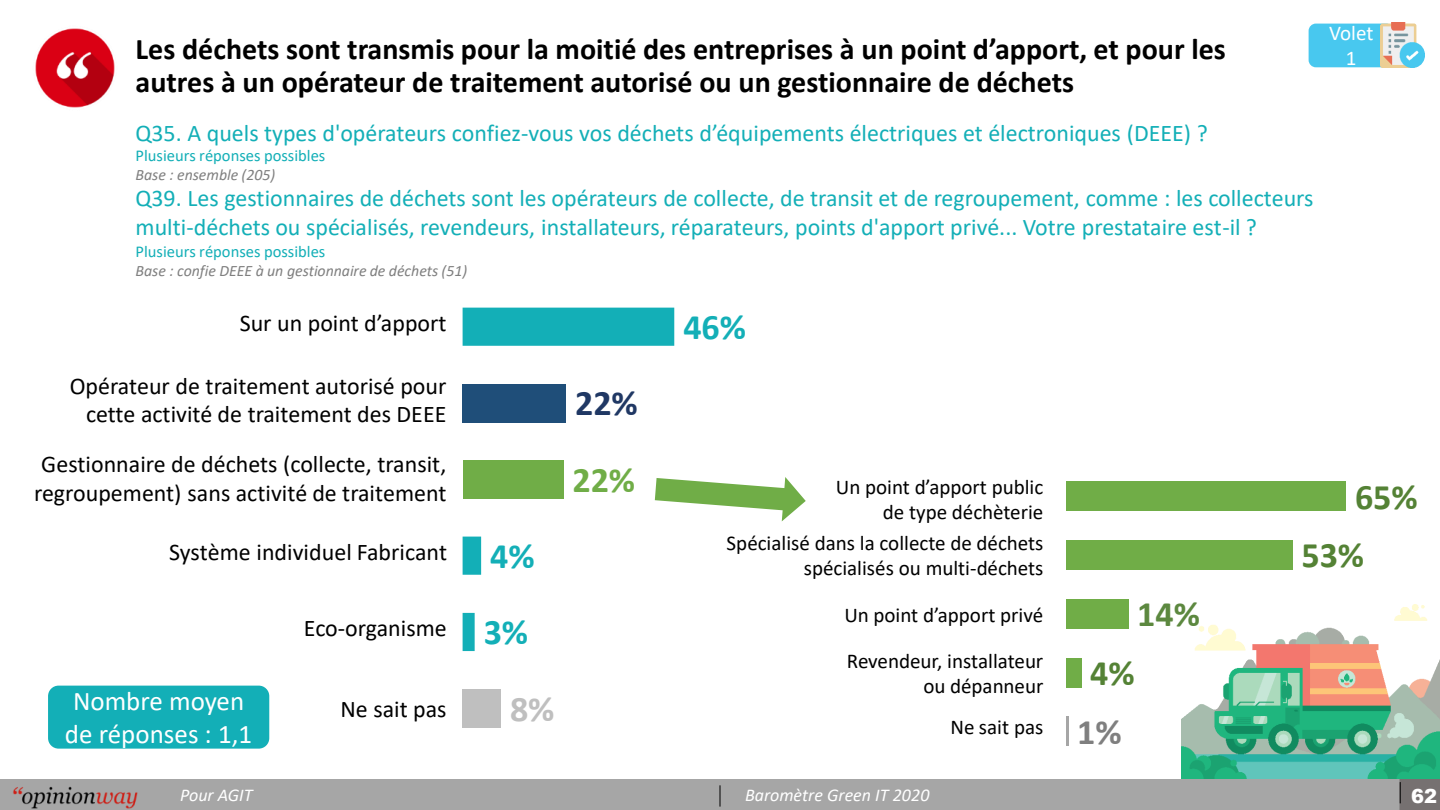
<style>
.page{position:relative;width:1440px;height:810px;background:#fff}
.page>*{position:absolute;margin:0;border:0;box-sizing:border-box;transform-origin:0 0}
.t1{font:700 36px "Calibri";color:#548235}
.t2{font:700 36px "Calibri";color:#13afb7}
.t3{font:700 36px "Calibri";color:#203864}
.t4{font:700 36px "Calibri";color:#70ad47}
.t5{font:700 36px "Calibri";color:#5c883f}
.t6{font:700 36px "Calibri";color:#bfbfbf}
.t7{font:700 36px "Calibri";color:#7f7f7f}
.t8{font:700 30px/32.4px "Calibri";color:#000}
.t9{font:27px/32.4px "Calibri";color:#fff;text-align:center}
.t10{font:24px/28.8px "Calibri";color:#13afb7}
.t11{font:24px/28.8px "Calibri";color:#000;text-align:right}
.t12{font:21.15px "Calibri";letter-spacing:-.005em;color:#000}
.t13{font:21px/25.2px "Calibri";color:#000;text-align:right}
.t14{font:21px/25.2px "Calibri";letter-spacing:-.005em;color:#fff;text-align:center}
.t15{font:900 19.5px "Arial";color:#fff}
.t16{font:italic 18px "Calibri";color:#fff}
.t17{font:16.5px "Calibri";color:#13afb7}
.t18{font:italic 15.9px "Calibri";color:#7f7f7f}
</style>
<div class="page">
<div style="left:0;top:779px;width:1440px;height:31px;background:#a6a6a6"></div>
<svg style="left:1399px;top:778px;width:41px;height:32px"></svg>
<svg style="left:720px;top:785px;width:1px;height:22px"></svg>
<img style="left:13px;top:786px;width:125px;height:23px">
<img style="left:35px;top:28px;width:80px;height:80px">
<div style="left:463px;top:689px;width:38px;height:38px;background:#bfbfbf"></div>
<svg style="left:463px;top:308px;width:211px;height:343px"></svg>
<img style="left:1182px;top:605px;width:258px;height:173px">
<div style="left:1066px;top:482px;width:280px;height:29px;background:#70ad47"></div>
<div style="left:1066px;top:540px;width:226px;height:30px;background:#70ad47"></div>
<div style="left:1066px;top:599px;width:62px;height:29px;background:#70ad47"></div>
<div style="left:1066px;top:658px;width:15px;height:29px;background:#70ad47"></div>
<hr style="left:1066px;top:717px;width:2px;height:29px;background:#a6a6a6">
<svg style="left:655px;top:477px;width:151px;height:44px"></svg>
<div style="left:1309px;top:24px;width:85px;height:43px;background:#48c8ef;border-radius:7px"></div>
<img style="left:1381px;top:22px;width:44px;height:45px">
<div style="left:48px;top:686px;width:221px;height:63px;background:#13afb7;border-radius:10px"></div>
<h1 class="t8" style="left:136px;top:36px;width:1092px">Les déchets sont transmis pour la moitié des entreprises à un point d’apport, et pour les autres à un opérateur de traitement autorisé ou un gestionnaire de déchets</h1>
<p class="t10" style="left:136px;top:121px;width:1074px">Q35. A quels types d'opérateurs confiez-vous vos déchets d’équipements électriques et électroniques (DEEE) ?</p>
<p class="t17" style="left:136px;top:148px;width:191px">Plusieurs réponses possibles</p>
<p class="t18" style="left:136px;top:168px;width:141px">Base : ensemble (205)</p>
<p class="t10" style="left:136px;top:186px;width:1179px">Q39. Les gestionnaires de déchets sont les opérateurs de collecte, de transit et de regroupement, comme : les collecteurs multi-déchets ou spécialisés, revendeurs, installateurs, réparateurs, points d'apport privé... Votre prestataire est-il ?</p>
<p class="t17" style="left:136px;top:245px;width:191px">Plusieurs réponses possibles</p>
<p class="t18" style="left:136px;top:264px;width:333px">Base : confie DEEE à un gestionnaire de déchets (51)</p>
<p class="t11" style="left:240px;top:311px;width:208px">Sur un point d’apport</p>
<p class="t2" style="left:683px;top:312px;width:64px">46%</p>
<p class="t14" style="left:1329px;top:22px;width:46px">Volet<br>1</p>
<p class="t11" style="left:70px;top:373px;width:378px">Opérateur de traitement autorisé pour cette activité de traitement des DEEE</p>
<p class="t11" style="left:34px;top:451px;width:414px;text-align:left">Gestionnaire de déchets (collecte, transit, regroupement) sans activité de traitement</p>
<p class="t11" style="left:169px;top:540px;width:279px">Système individuel Fabricant</p>
<p class="t2" style="left:490px;top:541px;width:46px">4%</p>
<p class="t3" style="left:575px;top:388px;width:64px">22%</p>
<p class="t4" style="left:573px;top:465px;width:64px">22%</p>
<p class="t11" style="left:304px;top:616px;width:144px">Eco-organisme</p>
<p class="t2" style="left:484px;top:617px;width:46px">3%</p>
<p class="t9" style="left:65px;top:687px;width:189px">Nombre moyen de réponses : 1,1</p>
<p class="t11" style="left:341px;top:697px;width:108px">Ne sait pas</p>
<p class="t6" style="left:510px;top:694px;width:46px">8%</p>
<p class="t13" style="left:836px;top:476px;width:209px">Un point d’apport public</p>
<p class="t13" style="left:883px;top:502px;width:162px">de type déchèterie</p>
<p class="t13" style="left:727px;top:532px;width:318px">Spécialisé dans la collecte de déchets spécialisés ou multi-déchets</p>
<p class="t13" style="left:844px;top:604px;width:200px">Un point d’apport privé</p>
<p class="t12" style="left:847px;top:652px;width:198px">Revendeur, installateur</p>
<p class="t13" style="left:923px;top:675px;width:122px">ou dépanneur</p>
<p class="t13" style="left:950px;top:716px;width:94px">Ne sait pas</p>
<p class="t5" style="left:1137px;top:599px;width:64px">14%</p>
<p class="t1" style="left:1090px;top:658px;width:46px">4%</p>
<p class="t7" style="left:1077px;top:717px;width:46px">1%</p>
<p class="t1" style="left:1355px;top:482px;width:64px">65%</p>
<p class="t1" style="left:1302px;top:540px;width:64px">53%</p>
<p class="t16" style="left:180px;top:788px;width:74px">Pour AGIT</p>
<p class="t16" style="left:745px;top:788px;width:186px">Baromètre Green IT 2020</p>
<p class="t15" style="left:1411px;top:782px;width:27px">62</p>
</div>
